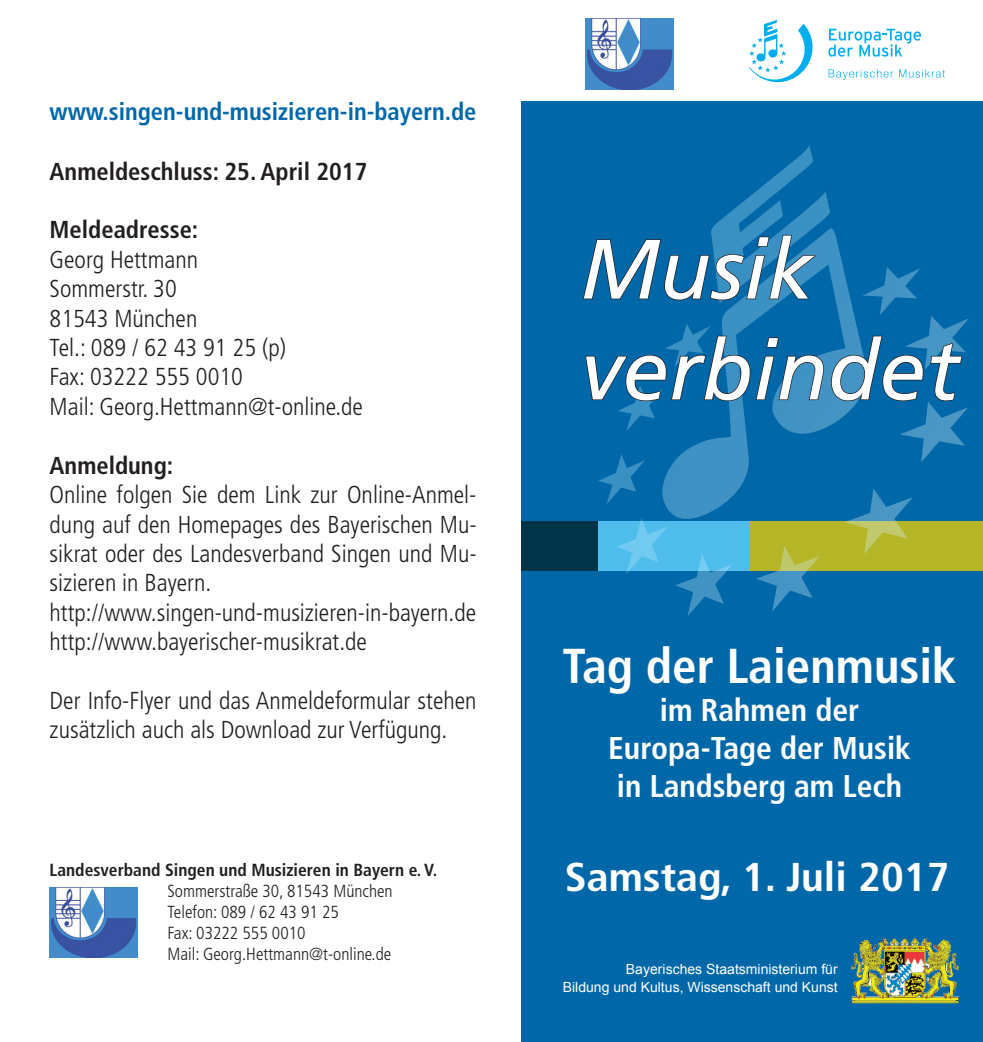
<style>
.page{position:relative;width:983px;height:1042px;background:#fff}
.page>*{position:absolute;margin:0;border:0;box-sizing:border-box;transform-origin:0 0}
.t1{font:italic 84px/100.8px "Frutiger";color:#fff}
.t2{font:700 condensed 49px "Frutiger";color:#fff}
.t3{font:700 condensed 40.25px "Frutiger";color:#fff;scale:1.09 1}
.t4{font:700 condensed 31.5px/37.8px "Frutiger";color:#fff;text-align:center}
.t5{font:300 condensed 24.5px/29.4px "Frutiger";color:#231f20}
.t6{font:700 condensed 24.5px "Frutiger";color:#231f20}
.t7{font:700 condensed 24.5px "Frutiger";color:#0068a9}
.t8{font:300 condensed 17.5px/21px "Frutiger";color:#231f20}
.t9{font:700 condensed 17.5px "Frutiger";color:#231f20}
.t10{font:14px/17.5px "Arial";color:#fff;text-align:right}
</style>
<div class="page">
<div style="left:521px;top:102px;width:461px;height:940px;background:#0068a9"></div>
<div style="left:521px;top:521px;width:83px;height:49px;background:#003448"></div>
<div style="left:748px;top:521px;width:234px;height:49px;background:#b4b527"></div>
<svg style="left:598px;top:145px;width:370px;height:471px"></svg>
<svg style="left:583px;top:234px;width:235px;height:67px"></svg>
<svg style="left:585px;top:335px;width:239px;height:67px"></svg>
<svg style="left:830px;top:335px;width:93px;height:67px"></svg>
<svg style="left:929px;top:341px;width:33px;height:61px"></svg>
<img style="left:585px;top:19px;width:88px;height:70px">
<img style="left:50px;top:887px;width:88px;height:70px">
<svg style="left:828px;top:29px;width:92px;height:28px"></svg>
<svg style="left:828px;top:69px;width:64px;height:11px"></svg>
<svg style="left:899px;top:69px;width:45px;height:9px"></svg>
<svg style="left:749px;top:19px;width:64px;height:64px"></svg>
<img style="left:851px;top:938px;width:107px;height:65px">
<p class="t7" style="left:50px;top:97px;width:428px">www.singen-und-musizieren-in-bayern.de</p>
<p class="t6" style="left:50px;top:157px;width:319px">Anmeldeschluss: 25. April 2017</p>
<p class="t6" style="left:50px;top:215px;width:150px">Meldeadresse:</p>
<p class="t5" style="left:50px;top:245px;width:315px">Georg Hettmann<br>Sommerstr. 30<br>81543 München<br>Tel.: 089 / 62 43 91 25 (p)<br>Fax: 03222 555 0010<br>Mail: Georg.Hettmann@t-online.de</p>
<p class="t6" style="left:50px;top:451px;width:125px">Anmeldung:</p>
<p class="t5" style="left:50px;top:480px;width:428px">Online folgen Sie dem Link zur Online-Anmel&shy;dung auf den Homepages des Bayerischen Mu&shy;sikrat oder des Landesverband Singen und Mu&shy;sizieren in Bayern. http://www.singen-und-musizieren-in-bayern.de http://www.bayerischer-musikrat.de</p>
<p class="t5" style="left:50px;top:686px;width:428px">Der Info-Flyer und das Anmeldeformular stehen zusätzlich auch als Download zur Verfügung.</p>
<p class="t9" style="left:50px;top:859px;width:389px">Landesverband Singen und Musizieren in Bayern e. V.</p>
<p class="t8" style="left:167px;top:880px;width:227px">Sommerstraße 30, 81543 München<br>Telefon: 089 / 62 43 91 25<br>Fax: 03222 555 0010<br>Mail: Georg.Hettmann@t-online.de</p>
<h1 class="t1" style="left:580px;top:218px;width:380px">Musik verbindet</h1>
<h2 class="t2" style="left:562px;top:637px;width:395px">Tag der Laienmusik</h2>
<p class="t4" style="left:608px;top:691px;width:304px">im Rahmen der<br>Europa-Tage der Musik in Landsberg am Lech</p>
<h3 class="t3" style="left:564px;top:853px;width:354px">Samstag, 1. Juli 2017</h3>
<p class="t10" style="left:562px;top:961px;width:276px">Bayerisches Staatsministerium für<br>Bildung und Kultus, Wissenschaft und Kunst</p>
</div>
